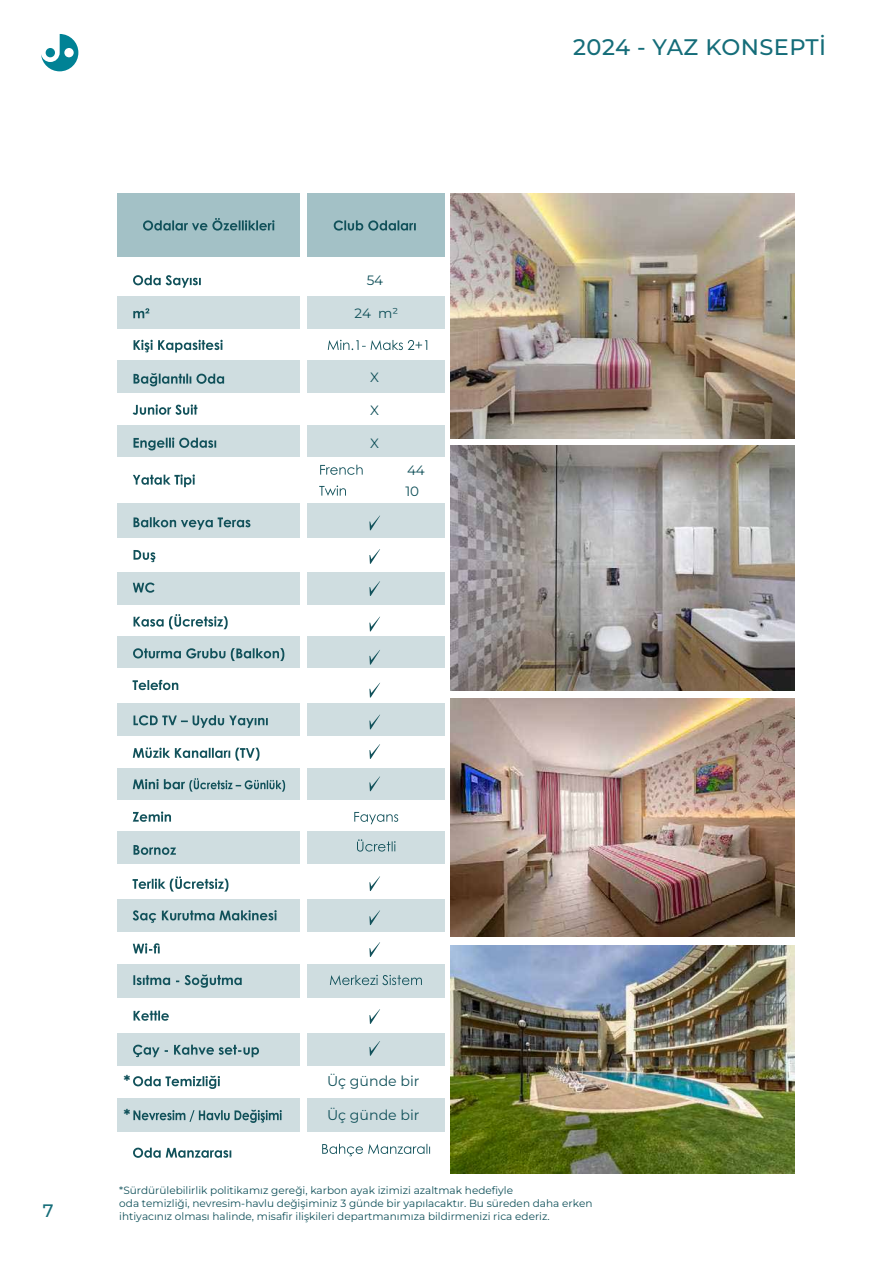
<style>
.page{position:relative;width:893px;height:1263px;background:#fff}
.page>*{position:absolute;margin:0;border:0;box-sizing:border-box;transform-origin:0 0}
.t1{font:500 22.5px "Montserrat";letter-spacing:.02em;color:#156d79}
.t2{font:500 18px "Montserrat";color:#156d79}
.t3{font:700 15px "Montserrat";color:#11515a}
.t4{font:14.1px "Montserrat";color:#11515a}
.t5{font:13.5px/21px "Montserrat";color:#11515a}
.t6{font:10.5px/12.6px "Montserrat";color:#11515a}
</style>
<div class="page">
<img style="left:450px;top:193px;width:345px;height:245px">
<img style="left:450px;top:698px;width:345px;height:238px">
<img style="left:450px;top:446px;width:345px;height:244px">
<img style="left:450px;top:945px;width:344px;height:228px">
<div style="left:118px;top:899px;width:182px;height:33px;background:#cfdde0"></div>
<div style="left:118px;top:964px;width:182px;height:34px;background:#cfdde0"></div>
<div style="left:118px;top:703px;width:182px;height:33px;background:#cfdde0"></div>
<div style="left:118px;top:768px;width:182px;height:32px;background:#cfdde0"></div>
<div style="left:118px;top:504px;width:182px;height:34px;background:#cfdde0"></div>
<div style="left:118px;top:572px;width:182px;height:33px;background:#cfdde0"></div>
<div style="left:118px;top:297px;width:182px;height:32px;background:#cfdde0"></div>
<div style="left:118px;top:361px;width:182px;height:32px;background:#cfdde0"></div>
<div style="left:118px;top:425px;width:182px;height:32px;background:#cfdde0"></div>
<div style="left:118px;top:636px;width:182px;height:32px;background:#cfdde0"></div>
<div style="left:118px;top:831px;width:182px;height:33px;background:#cfdde0"></div>
<div style="left:118px;top:1033px;width:182px;height:32px;background:#cfdde0"></div>
<div style="left:118px;top:1098px;width:182px;height:34px;background:#cfdde0"></div>
<div style="left:118px;top:193px;width:182px;height:64px;background:#a3c1c6"></div>
<svg style="left:133px;top:275px;width:68px;height:13px"></svg>
<svg style="left:134px;top:340px;width:89px;height:12px"></svg>
<svg style="left:134px;top:373px;width:90px;height:13px"></svg>
<svg style="left:133px;top:404px;width:64px;height:11px"></svg>
<svg style="left:134px;top:437px;width:82px;height:13px"></svg>
<svg style="left:133px;top:474px;width:62px;height:13px"></svg>
<svg style="left:134px;top:517px;width:116px;height:13px"></svg>
<svg style="left:134px;top:550px;width:21px;height:12px"></svg>
<svg style="left:133px;top:582px;width:22px;height:11px"></svg>
<svg style="left:134px;top:614px;width:94px;height:15px"></svg>
<svg style="left:133px;top:680px;width:45px;height:10px"></svg>
<svg style="left:134px;top:715px;width:134px;height:13px"></svg>
<svg style="left:133px;top:747px;width:127px;height:14px"></svg>
<svg style="left:133px;top:778px;width:152px;height:14px"></svg>
<svg style="left:134px;top:845px;width:42px;height:10px"></svg>
<svg style="left:133px;top:876px;width:95px;height:15px"></svg>
<svg style="left:133px;top:910px;width:144px;height:13px"></svg>
<svg style="left:133px;top:943px;width:27px;height:10px"></svg>
<svg style="left:133px;top:974px;width:109px;height:14px"></svg>
<svg style="left:134px;top:1010px;width:35px;height:11px"></svg>
<svg style="left:133px;top:1045px;width:126px;height:12px"></svg>
<svg style="left:133px;top:1076px;width:87px;height:13px"></svg>
<svg style="left:133px;top:1110px;width:149px;height:13px"></svg>
<svg style="left:133px;top:1148px;width:98px;height:10px"></svg>
<svg style="left:133px;top:811px;width:38px;height:11px"></svg>
<svg style="left:133px;top:648px;width:151px;height:13px"></svg>
<svg style="left:143px;top:218px;width:131px;height:13px"></svg>
<div style="left:307px;top:899px;width:138px;height:33px;background:#cfdde0"></div>
<div style="left:307px;top:964px;width:138px;height:34px;background:#cfdde0"></div>
<div style="left:307px;top:703px;width:138px;height:33px;background:#cfdde0"></div>
<div style="left:307px;top:768px;width:138px;height:32px;background:#cfdde0"></div>
<div style="left:307px;top:504px;width:138px;height:34px;background:#cfdde0"></div>
<div style="left:307px;top:572px;width:138px;height:33px;background:#cfdde0"></div>
<div style="left:307px;top:297px;width:138px;height:32px;background:#cfdde0"></div>
<div style="left:307px;top:361px;width:138px;height:32px;background:#cfdde0"></div>
<div style="left:307px;top:425px;width:138px;height:32px;background:#cfdde0"></div>
<div style="left:307px;top:636px;width:138px;height:32px;background:#cfdde0"></div>
<div style="left:307px;top:831px;width:138px;height:33px;background:#cfdde0"></div>
<div style="left:307px;top:1033px;width:138px;height:32px;background:#cfdde0"></div>
<div style="left:307px;top:1098px;width:138px;height:34px;background:#cfdde0"></div>
<div style="left:307px;top:193px;width:138px;height:64px;background:#a3c1c6"></div>
<svg style="left:334px;top:220px;width:82px;height:11px"></svg>
<svg style="left:354px;top:812px;width:44px;height:12px"></svg>
<svg style="left:357px;top:839px;width:39px;height:13px"></svg>
<svg style="left:330px;top:975px;width:92px;height:10px"></svg>
<svg style="left:322px;top:1144px;width:108px;height:12px"></svg>
<svg style="left:328px;top:340px;width:99px;height:10px"></svg>
<svg style="left:369px;top:1009px;width:11px;height:15px"></svg>
<svg style="left:369px;top:1041px;width:11px;height:15px"></svg>
<svg style="left:369px;top:617px;width:11px;height:14px"></svg>
<svg style="left:369px;top:581px;width:11px;height:15px"></svg>
<svg style="left:369px;top:549px;width:11px;height:15px"></svg>
<svg style="left:369px;top:650px;width:11px;height:15px"></svg>
<svg style="left:369px;top:683px;width:11px;height:14px"></svg>
<svg style="left:369px;top:715px;width:11px;height:14px"></svg>
<svg style="left:369px;top:744px;width:11px;height:15px"></svg>
<svg style="left:369px;top:776px;width:11px;height:15px"></svg>
<svg style="left:369px;top:516px;width:11px;height:14px"></svg>
<svg style="left:369px;top:876px;width:11px;height:15px"></svg>
<svg style="left:369px;top:910px;width:11px;height:15px"></svg>
<svg style="left:369px;top:942px;width:11px;height:15px"></svg>
<svg style="left:320px;top:465px;width:43px;height:10px"></svg>
<svg style="left:319px;top:485px;width:27px;height:11px"></svg>
<svg style="left:133px;top:308px;width:16px;height:10px"></svg>
<svg style="left:41px;top:34px;width:37px;height:37px"></svg>
<p class="t5" style="left:367px;top:269px;width:18px">54</p>
<p class="t5" style="left:355px;top:302px;width:45px">24 m²</p>
<p class="t5" style="left:370px;top:366px;width:10px">X</p>
<p class="t5" style="left:370px;top:399px;width:10px">X</p>
<p class="t5" style="left:370px;top:432px;width:10px">X</p>
<p class="t5" style="left:405px;top:459px;width:21px">44<br>10</p>
<h1 class="t1" style="left:573px;top:32px;width:254px">2024 - YAZ KONSEPTİ</h1>
<h2 class="t2" style="left:43px;top:1197px;width:12px">7</h2>
<h3 class="t3" style="left:124px;top:1070px;width:8px">*</h3>
<h3 class="t3" style="left:124px;top:1104px;width:8px">*</h3>
<h3 class="t4" style="left:327px;top:1072px;width:94px">Üç günde bir</h3>
<h3 class="t4" style="left:327px;top:1105px;width:94px">Üç günde bir</h3>
<p class="t6" style="left:119px;top:1184px;width:475px">*Sürdürülebilirlik politikamız gereği, karbon ayak izimizi azaltmak hedefiyle<br>oda temizliği, nevresim-havlu değişiminiz 3 günde bir yapılacaktır. Bu süreden daha erken ihtiyacınız olması halinde, misafir ilişkileri departmanımıza bildirmenizi rica ederiz.</p>
</div>
